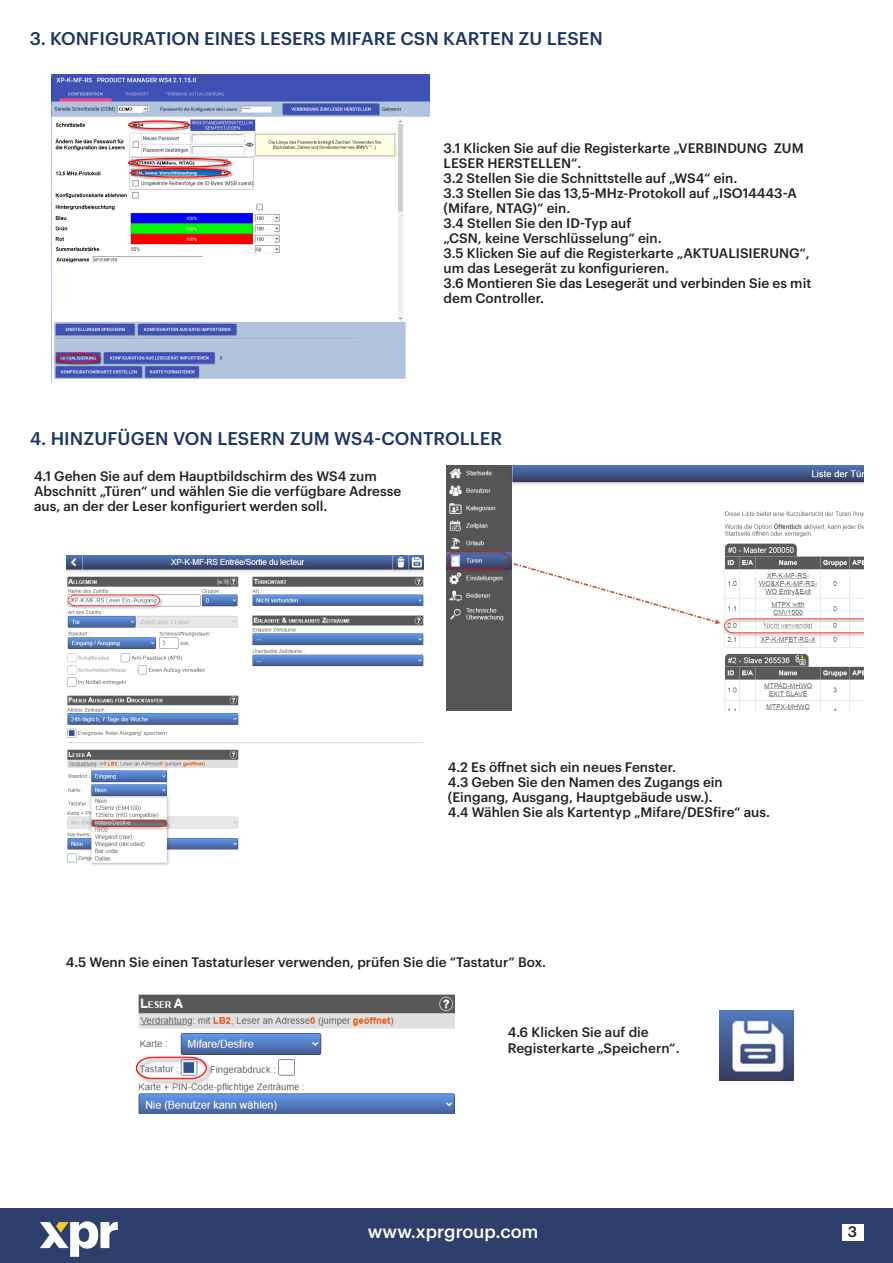
<style>
.page{position:relative;width:893px;height:1263px;background:#fff}
.page>*{position:absolute;margin:0;border:0;box-sizing:border-box;transform-origin:0 0}
.megunaslov{font:500 18px "Graphik";letter-spacing:.005em;color:#1a3463}
.t1{font:500 18px "Graphik";color:#fff}
.t2{font:500 15px "Graphik";color:#231f20}
.body{font:500 13.5px/15px "Graphik";color:#231f20}
</style>
<div class="page">
<div style="left:0;top:1209px;width:893px;height:54px;background:#2d406c"></div>
<div style="left:842px;top:1225px;width:21px;height:16px;background:#fff"></div>
<svg style="left:40px;top:1221px;width:78px;height:36px"></svg>
<img style="left:51px;top:74px;width:379px;height:307px">
<img style="left:446px;top:465px;width:417px;height:246px">
<img style="left:67px;top:555px;width:357px;height:310px">
<img style="left:720px;top:1010px;width:73px;height:70px">
<img style="left:137px;top:994px;width:318px;height:120px">
<p class="megunaslov" style="left:30px;top:24px;width:575px">3. KONFIGURATION EINES LESERS MIFARE CSN KARTEN ZU LESEN</p>
<p class="body" style="left:444px;top:140px;width:361px">3.1 Klicken Sie auf die Registerkarte „VERBINDUNG ZUM<br>LESER HERSTELLEN“.</p>
<p class="body" style="left:444px;top:170px;width:295px">3.2 Stellen Sie die Schnittstelle auf „WS4“ ein.</p>
<p class="body" style="left:444px;top:185px;width:355px">3.3 Stellen Sie das 13,5-MHz-Protokoll auf „ISO14443-A</p>
<p class="body" style="left:444px;top:200px;width:128px">(Mifare, NTAG)“ ein.</p>
<p class="body" style="left:444px;top:215px;width:189px">3.4 Stellen Sie den ID-Typ auf</p>
<p class="body" style="left:444px;top:230px;width:219px">„CSN, keine Verschlüsselung“ ein.</p>
<p class="body" style="left:444px;top:245px;width:368px">3.5 Klicken Sie auf die Registerkarte „AKTUALISIERUNG“,</p>
<p class="body" style="left:444px;top:260px;width:227px">um das Lesegerät zu konfigurieren.</p>
<p class="body" style="left:444px;top:275px;width:369px">3.6 Montieren Sie das Lesegerät und verbinden Sie es mit dem Controller.</p>
<p class="megunaslov" style="left:30px;top:425px;width:474px">4. HINZUFÜGEN VON LESERN ZUM WS4-CONTROLLER</p>
<p class="body" style="left:34px;top:467px;width:344px">4.1 Gehen Sie auf dem Hauptbildschirm des WS4 zum</p>
<p class="body" style="left:34px;top:482px;width:369px">Abschnitt „Türen“ und wählen Sie die verfügbare Adresse aus, an der der Leser konfiguriert werden soll.</p>
<p class="body" style="left:448px;top:759px;width:230px">4.2 Es öffnet sich ein neues Fenster.</p>
<p class="body" style="left:448px;top:774px;width:276px">4.3 Geben Sie den Namen des Zugangs ein</p>
<p class="body" style="left:448px;top:789px;width:266px">(Eingang, Ausgang, Hauptgebäude usw.).</p>
<p class="body" style="left:448px;top:804px;width:324px">4.4 Wählen Sie als Kartentyp „Mifare/DESfire“ aus.</p>
<p class="body" style="left:66px;top:954px;width:482px">4.5 Wenn Sie einen Tastaturleser verwenden, prüfen Sie die “Tastatur” Box.</p>
<p class="body" style="left:508px;top:1024px;width:142px">4.6 Klicken Sie auf die</p>
<p class="body" style="left:508px;top:1040px;width:173px">Registerkarte „Speichern“.</p>
<h1 class="t1" style="left:368px;top:1218px;width:172px">www.xprgroup.com</h1>
<p class="t2" style="left:848px;top:1220px;width:11px">3</p>
</div>
